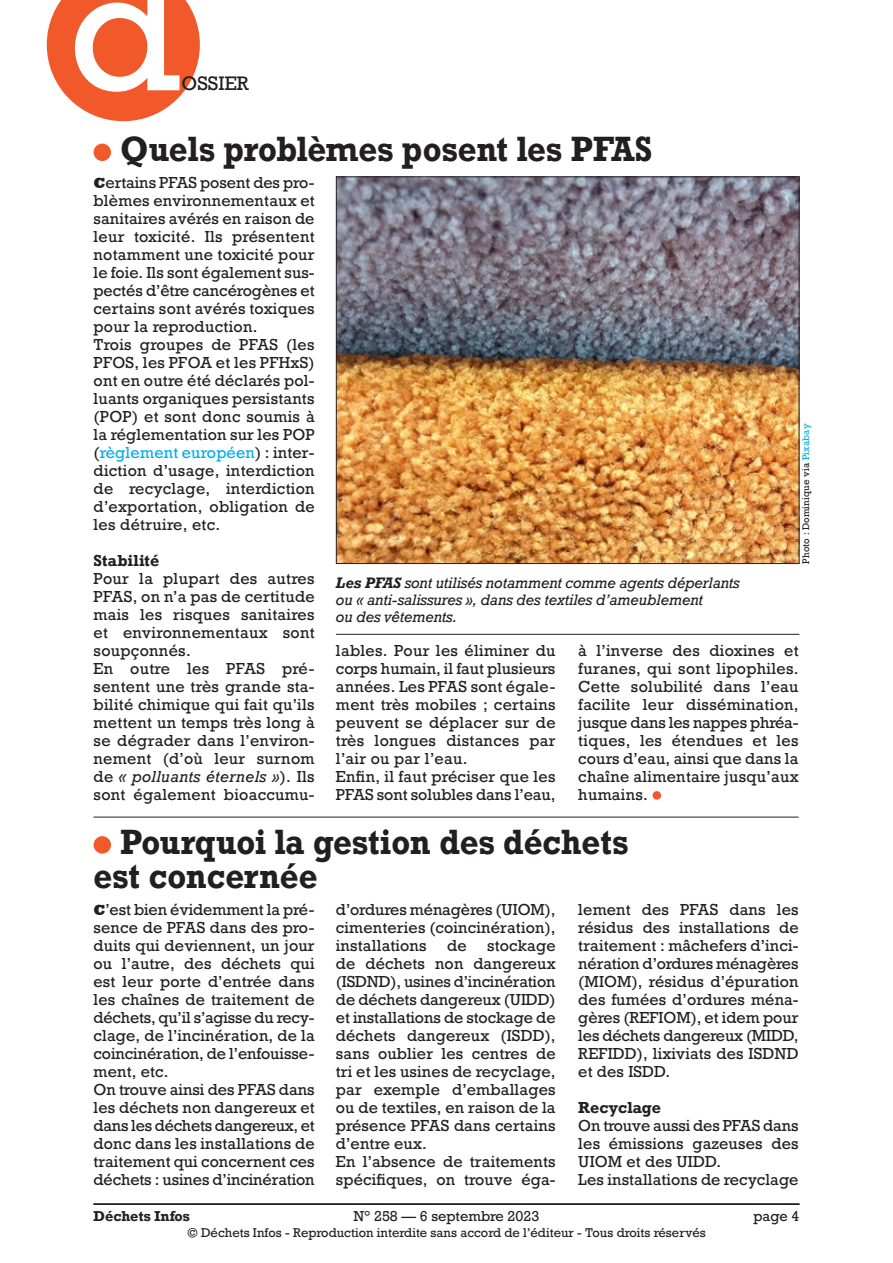
<style>
.page{position:relative;width:893px;height:1263px;background:#fff}
.page>*{position:absolute;margin:0;border:0;box-sizing:border-box;transform-origin:0 0}
.t1{font:166.5px "Rockwell";color:#fff}
.Texte_courant{font:700 33px/34.5px "Rockwell";letter-spacing:-.005em;color:#231f20;scale:.93 1}
.t2{font:18.3px "Rockwell";color:#231f20}
.Texte_courant-2{font:15px/18px "Rockwell";letter-spacing:.01em;color:#231f20;text-align:justify}
.Texte_courant-3{font:700 15px "Rockwell";letter-spacing:-.005em;color:#231f20}
.Légende_photo{font:italic 14.25px/17.2px "Rockwell";letter-spacing:-.01em;color:#231f20}
.t3{font:13.5px "Rockwell";color:#231f20}
.t4{font:700 13.5px "Rockwell";color:#231f20}
.t5{font:12px "Rockwell";color:#231f20}
.Crédit_photo{font:9px "Rockwell";letter-spacing:.015em;color:#231f20}
.s1{font-weight:800}
.s2{color:#00aeef}
.s3{font-style:italic}
.s4{font-weight:700}
</style>
<div class="page">
<hr style="left:94px;top:1203px;width:705px;height:2px;background:#231f20">
<div style="left:94px;top:144px;width:17px;height:17px;background:#f1592a;border-radius:50%"></div>
<div style="left:653px;top:791px;width:8px;height:9px;background:#f1592a;border-radius:50%"></div>
<hr style="left:94px;top:817px;width:705px;height:1px;background:#231f20">
<div style="left:94px;top:836px;width:17px;height:18px;background:#f1592a;border-radius:50%"></div>
<img style="left:338px;top:178px;width:459px;height:384px">
<hr style="left:336px;top:634px;width:463px;height:1px;background:#231f20">
<svg style="left:47px;top:0;width:153px;height:121px;background:#f3734b"></svg>
<h1 class="t1" style="left:69px;top:-73px;width:114px">d</h1>
<p class="t2" style="left:182px;top:72px;width:69px">OSSIER</p>
<p class="Texte_courant" style="left:120px;top:131px;width:574px">Quels problèmes posent les PFAS</p>
<p class="Texte_courant-2" style="left:94px;top:173px;width:223px"><span class="s1">C</span>ertains PFAS posent des pro&shy;blèmes environnementaux et sanitaires avérés en raison de leur toxicité. Ils présentent notamment une toxicité pour le foie. Ils sont également sus&shy;pectés d’être cancérogènes et certains sont avérés toxiques pour la reproduction.</p>
<p class="Texte_courant-2" style="left:94px;top:335px;width:223px">Trois groupes de PFAS (les PFOS, les PFOA et les PFHxS) ont en outre été déclarés pol&shy;luants organiques persistants (POP) et sont donc soumis à la réglementation sur les POP (<span class="s2">règlement européen</span>) : inter&shy;diction d’usage, interdiction de recyclage, interdiction d’exportation, obligation de les détruire, etc.</p>
<p class="Texte_courant-3" style="left:94px;top:550px;width:67px">Stabilité</p>
<p class="Texte_courant-2" style="left:94px;top:569px;width:223px">Pour la plupart des autres PFAS, on n’a pas de certitude mais les risques sanitaires et environnementaux sont soupçonnés.</p>
<p class="Texte_courant-2" style="left:94px;top:659px;width:223px">En outre les PFAS pré&shy;sentent une très grande sta&shy;bilité chimique qui fait qu’ils mettent un temps très long à se dégrader dans l’environ&shy;nement (d’où leur surnom de <span class="s3">« polluants éternels »</span>). Ils sont également bioaccumu-</p>
<p class="Crédit_photo" style="left:800px;top:564px;width:142px;rotate:-90deg">Photo : Dominique via <span class="s2">Pixabay</span></p>
<p class="Légende_photo" style="left:336px;top:574px;width:405px"><span class="s4">Les PFAS</span> sont utilisés notamment comme agents déperlants ou « anti-salissures », dans des textiles d’ameublement<br>ou des vêtements.</p>
<p class="Texte_courant-2" style="left:578px;top:641px;width:222px">à l’inverse des dioxines et furanes, qui sont lipophiles.<br>Cette solubilité dans l’eau facilite leur dissémination, jusque dans les nappes phréa&shy;tiques, les étendues et les cours d’eau, ainsi que dans la chaîne alimentaire jusqu’aux humains.</p>
<p class="Texte_courant" style="left:94px;top:824px;width:577px;text-indent:27px">Pourquoi la gestion des déchets est concernée</p>
<p class="Texte_courant-2" style="left:94px;top:900px;width:223px"><span class="s1">C</span>’est bien évidemment la pré&shy;sence de PFAS dans des pro&shy;duits qui deviennent, un jour ou l’autre, des déchets qui est leur porte d’entrée dans les chaînes de traitement de déchets, qu’il s’agisse du recy&shy;clage, de l’incinération, de la coincinération, de l’enfouisse&shy;ment, etc.</p>
<p class="Texte_courant-2" style="left:94px;top:1080px;width:223px">On trouve ainsi des PFAS dans les déchets non dangereux et dans les déchets dangereux, et donc dans les installations de traitement qui concernent ces déchets : usines d’incinération</p>
<p class="Texte_courant-2" style="left:336px;top:641px;width:221px">lables. Pour les éliminer du corps humain, il faut plusieurs années. Les PFAS sont égale&shy;ment très mobiles ; certains peuvent se déplacer sur de très longues distances par l’air ou par l’eau.</p>
<p class="Texte_courant-2" style="left:336px;top:767px;width:221px">Enfin, il faut préciser que les<br>PFAS sont solubles dans l’eau,</p>
<p class="Texte_courant-2" style="left:336px;top:900px;width:221px">d’ordures ménagères (UIOM), cimenteries (coincinération), installations</p>
<p class="Texte_courant-2" style="left:578px;top:900px;width:222px">lement des PFAS dans les résidus des installations de traitement : mâchefers d’inci&shy;nération d’ordures ménagères (MIOM), résidus d’épuration des fumées d’ordures ména&shy;gères (REFIOM), et idem pour les déchets dangereux (MIDD, REFIDD), lixiviats des ISDND et des ISDD.</p>
<p class="Texte_courant-3" style="left:578px;top:1097px;width:84px">Recyclage</p>
<p class="Texte_courant-2" style="left:578px;top:1116px;width:222px">On trouve aussi des PFAS dans les émissions gazeuses des UIOM et des UIDD.</p>
<p class="Texte_courant-2" style="left:578px;top:1170px;width:222px">Les installations de recyclage</p>
<p class="Texte_courant-2" style="left:336px;top:936px;width:221px;text-indent:151px">stockage de déchets non dangereux (ISDND), usines d’incinération de déchets dangereux (UIDD) et installations de stockage de déchets dangereux (ISDD), sans oublier les centres de tri et les usines de recyclage, par exemple d’emballages ou de textiles, en raison de la présence PFAS dans certains d’entre eux.</p>
<p class="Texte_courant-2" style="left:336px;top:1152px;width:221px">En l’absence de traitements spécifiques, on trouve éga-</p>
<p class="Texte_courant-2" style="left:447px;top:936px;width:21px">de</p>
<p class="t4" style="left:94px;top:1207px;width:98px">Déchets Infos</p>
<p class="t3" style="left:354px;top:1207px;width:187px">N° 258 — 6 septembre 2023</p>
<p class="t3" style="left:753px;top:1207px;width:48px">page 4</p>
<p class="t5" style="left:187px;top:1225px;width:520px">© Déchets Infos - Reproduction interdite sans accord de l’éditeur - Tous droits réservés</p>
</div>
